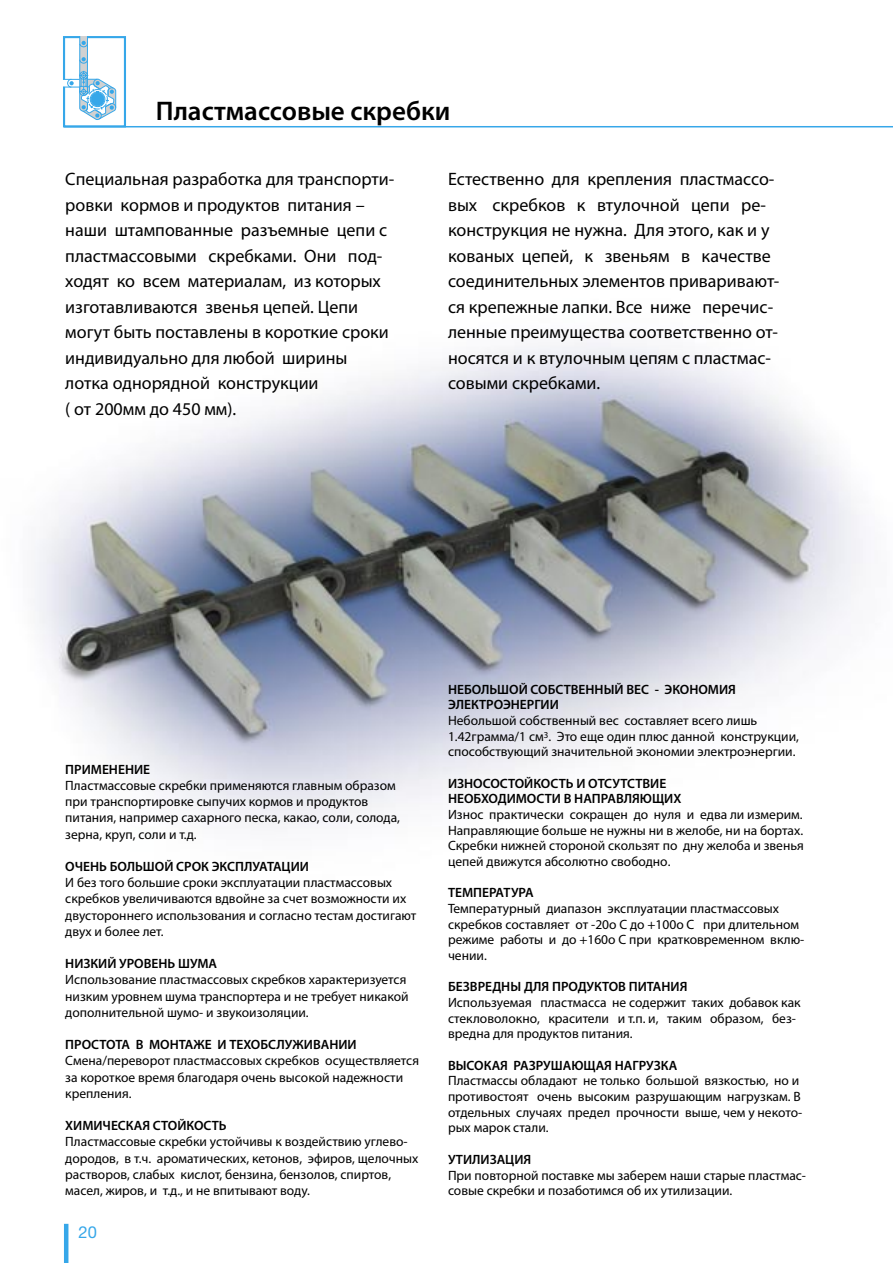
<style>
.page{position:relative;width:893px;height:1263px;background:#fff}
.page>*{position:absolute;margin:0;border:0;box-sizing:border-box;transform-origin:0 0}
.t1{font:600 27px "Myriad Pro";color:#000}
.t2{font:18px/25.5px "Myriad Pro";color:#000}
.t3{font:16.5px "Helvetica Neue";color:#36a7e9}
.t4{font:13.5px/16.2px "Myriad Pro";color:#000}
.t5{font:600 13.5px/15.8px "Myriad Pro";color:#000}
</style>
<div class="page">
<img style="left:34px;top:127px;width:859px;height:1136px">
<hr style="left:64px;top:1224px;width:4px;height:39px;background:#36a7e9">
<svg style="left:62px;top:36px;width:65px;height:93px"></svg>
<hr style="left:64px;top:126px;width:829px;height:1px;background:#36a7e9">
<h1 class="t1" style="left:156px;top:96px;width:296px">Пластмассовые скребки</h1>
<p class="t2" style="left:65px;top:167px;width:330px">Специальная разработка для транспорти&shy;ровки кормов и продуктов питания – наши штампованные разъемные цепи с пластмассовыми скребками. Они под&shy;ходят ко всем материалам, из которых изготавливаются звенья цепей. Цепи могут быть поставлены в короткие сроки индивидуально для любой ширины лотка однорядной конструкции<br>( от 200мм до 450 мм).</p>
<p class="t2" style="left:448px;top:167px;width:333px">Естественно для крепления пластмассо&shy;вых скребков к втулочной цепи ре&shy;конструкция не нужна. Для этого, как и у кованых цепей, к звеньям в качестве соединительных элементов приваривают&shy;ся крепежные лапки. Все ниже перечис&shy;ленные преимущества соответственно от&shy;носятся и к втулочным цепям с пластмас&shy;совыми скребками.</p>
<p class="t5" style="left:65px;top:762px;width:86px">ПРИМЕНЕНИЕ</p>
<p class="t4" style="left:65px;top:778px;width:336px">Пластмассовые скребки применяются главным образом при транспортировке сыпучих кормов и продуктов питания, например сахарного песка, какао, соли, солода, зерна, круп, соли и т.д.</p>
<p class="t5" style="left:65px;top:859px;width:245px">ОЧЕНЬ БОЛЬШОЙ СРОК ЭКСПЛУАТАЦИИ</p>
<p class="t4" style="left:65px;top:875px;width:353px">И без того большие сроки эксплуатации пластмассовых скребков увеличиваются вдвойне за счет возможности их двустороннего использования и согласно тестам достигают двух и более лет.</p>
<p class="t5" style="left:65px;top:956px;width:153px">НИЗКИЙ УРОВЕНЬ ШУМА</p>
<p class="t4" style="left:65px;top:972px;width:345px">Использование пластмассовых скребков характеризуется низким уровнем шума транспортера и не требует никакой дополнительной шумо- и звукоизоляции.</p>
<p class="t5" style="left:65px;top:1037px;width:293px">ПРОСТОТА В МОНТАЖЕ И ТЕХОБСЛУЖИВАНИИ</p>
<p class="t4" style="left:65px;top:1053px;width:355px">Смена/переворот пластмассовых скребков осуществляется за короткое время благодаря очень высокой надежности крепления.</p>
<p class="t5" style="left:65px;top:1118px;width:163px">ХИМИЧЕСКАЯ СТОЙКОСТЬ</p>
<p class="t4" style="left:65px;top:1134px;width:355px">Пластмассовые скребки устойчивы к воздействию углево&shy;дородов, в т.ч. ароматических, кетонов, эфиров, щелочных растворов, слабых кислот, бензина, бензолов, спиртов, масел, жиров, и т.д., и не впитывают воду.</p>
<p class="t3" style="left:79px;top:1222px;width:20px">20</p>
<p class="t5" style="left:448px;top:681px;width:289px">НЕБОЛЬШОЙ СОБСТВЕННЫЙ ВЕС - ЭКОНОМИЯ<br>ЭЛЕКТРОЭНЕРГИИ</p>
<p class="t4" style="left:448px;top:713px;width:352px;line-height:15.8px">Небольшой собственный вес составляет всего лишь<br>1.42грамма/1 см<sup>3</sup>. Это еще один плюс данной конструкции, способствующий значительной экономии электроэнергии.</p>
<p class="t5" style="left:448px;top:775px;width:235px">ИЗНОСОСТОЙКОСТЬ И ОТСУТСТВИЕ<br>НЕОБХОДИМОСТИ В НАПРАВЛЯЮЩИХ</p>
<p class="t4" style="left:448px;top:807px;width:357px;line-height:15.8px;text-align:justify">Износ практически сокращен до нуля и едва ли измерим.<br>Направляющие больше не нужны ни в желобе, ни на бортах.<br>Скребки нижней стороной скользят по дну желоба и звенья цепей движутся абсолютно свободно.</p>
<p class="t5" style="left:448px;top:885px;width:87px">ТЕМПЕРАТУРА</p>
<p class="t4" style="left:448px;top:901px;width:358px;line-height:15.6px">Температурный диапазон эксплуатации пластмассовых скребков составляет от -20o C до +100o С при длительном режиме работы и до +160o С при кратковременном вклю&shy;чении.</p>
<p class="t5" style="left:448px;top:979px;width:241px">БЕЗВРЕДНЫ ДЛЯ ПРОДУКТОВ ПИТАНИЯ</p>
<p class="t4" style="left:448px;top:995px;width:354px;line-height:15.8px">Используемая пластмасса не содержит таких добавок как стекловолокно, красители и т.п. и, таким образом, без&shy;вредна для продуктов питания.</p>
<p class="t5" style="left:448px;top:1057px;width:231px">ВЫСОКАЯ РАЗРУШАЮЩАЯ НАГРУЗКА</p>
<p class="t4" style="left:448px;top:1073px;width:356px;line-height:15.8px">Пластмассы обладают не только большой вязкостью, но и противостоят очень высоким разрушающим нагрузкам. В отдельных случаях предел прочности выше, чем у некото&shy;рых марок стали.</p>
<p class="t5" style="left:448px;top:1152px;width:85px">УТИЛИЗАЦИЯ</p>
<p class="t4" style="left:448px;top:1167px;width:360px;line-height:15.8px">При повторной поставке мы заберем наши старые пластмас&shy;совые скребки и позаботимся об их утилизации.</p>
</div>
